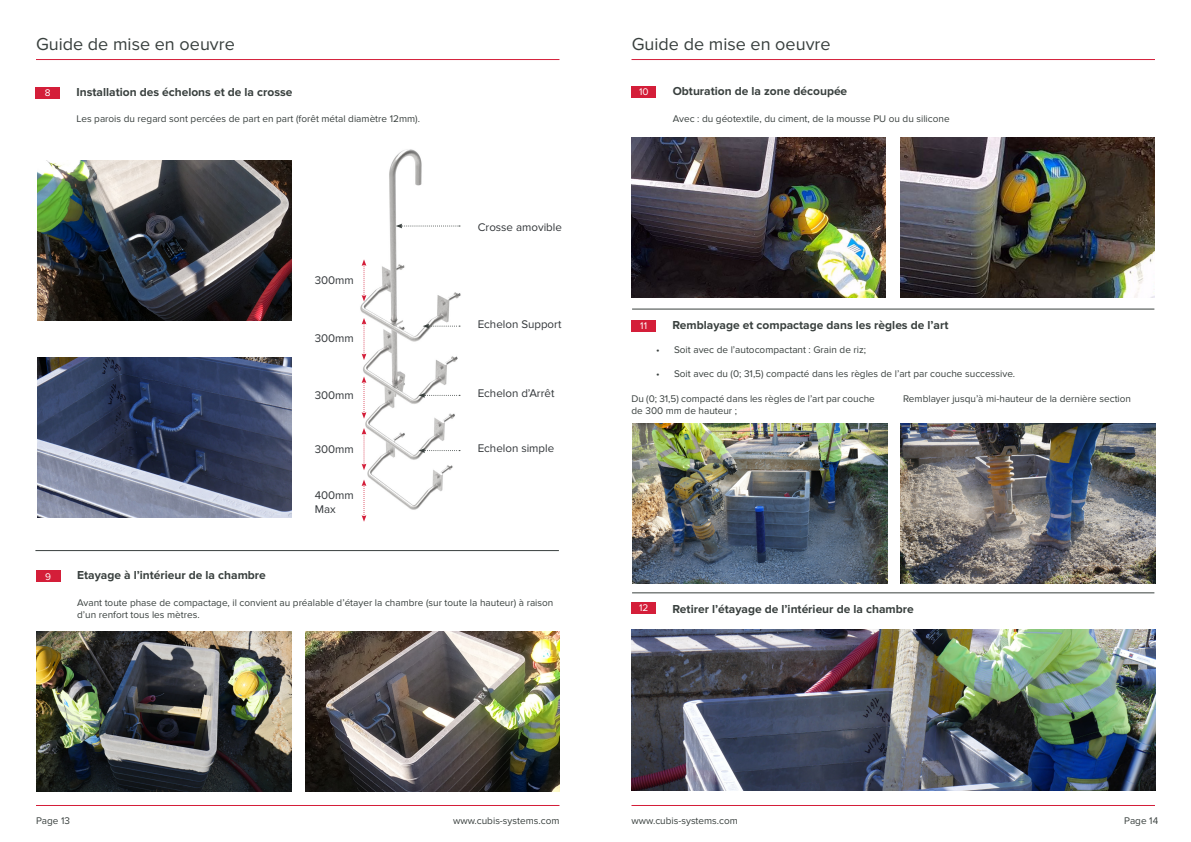
<style>
.page{position:relative;width:1191px;height:842px;background:#fff}
.page>*{position:absolute;margin:0;border:0;box-sizing:border-box;transform-origin:0 0}
.t1{font:18px "Proxima Nova";color:#39403e}
.t2{font:700 12px "Proxima Nova";color:#39403e}
.t3{font:11.5px/13.8px "Proxima Nova";color:#33373a}
.t4{font:10px/12px "Proxima Nova";color:#39403e}
.t5{font:10px "Proxima Nova";color:#fff}
</style>
<div class="page">
<hr style="left:36px;top:59px;width:523px;height:1px;background:#d41e39">
<hr style="left:36px;top:805px;width:523px;height:1px;background:#d41e39">
<hr style="left:631px;top:59px;width:524px;height:1px;background:#d41e39">
<hr style="left:631px;top:805px;width:524px;height:1px;background:#d41e39">
<img style="left:217px;top:149px;width:244px;height:367px">
<svg style="left:396px;top:224px;width:64px;height:4px"></svg>
<svg style="left:423px;top:324px;width:37px;height:4px"></svg>
<svg style="left:418px;top:393px;width:42px;height:5px"></svg>
<svg style="left:418px;top:448px;width:42px;height:5px"></svg>
<div style="left:36px;top:571px;width:24px;height:11px;background:#d41e39"></div>
<hr style="left:35px;top:550px;width:524px;height:1px;background:#39403e">
<img style="left:305px;top:631px;width:255px;height:160px">
<img style="left:36px;top:631px;width:255px;height:160px">
<div style="left:35px;top:87px;width:25px;height:11px;background:#d41e39"></div>
<img style="left:37px;top:160px;width:255px;height:161px">
<img style="left:37px;top:358px;width:255px;height:160px">
<svg style="left:361px;top:428px;width:5px;height:42px"></svg>
<svg style="left:361px;top:480px;width:5px;height:42px"></svg>
<svg style="left:361px;top:376px;width:5px;height:43px"></svg>
<svg style="left:361px;top:318px;width:5px;height:42px"></svg>
<svg style="left:361px;top:259px;width:5px;height:43px"></svg>
<div style="left:631px;top:602px;width:25px;height:12px;background:#d41e39"></div>
<div style="left:631px;top:320px;width:25px;height:11px;background:#d41e39"></div>
<hr style="left:632px;top:593px;width:522px;height:1px;background:#39403e">
<hr style="left:632px;top:309px;width:522px;height:1px;background:#39403e">
<img style="left:900px;top:423px;width:255px;height:160px">
<img style="left:632px;top:423px;width:255px;height:160px">
<img style="left:631px;top:630px;width:525px;height:161px">
<div style="left:631px;top:86px;width:25px;height:12px;background:#d41e39"></div>
<img style="left:631px;top:137px;width:254px;height:160px">
<img style="left:900px;top:137px;width:254px;height:160px">
<p class="t1" style="left:36px;top:34px;width:200px">Guide de mise en oeuvre</p>
<p class="t5" style="left:45px;top:87px;width:7px">8</p>
<p class="t2" style="left:77px;top:85px;width:217px">Installation des échelons et de la crosse</p>
<p class="t4" style="left:77px;top:113px;width:345px">Les parois du regard sont percées de part en part (forêt métal diamètre 12mm).</p>
<p class="t5" style="left:45px;top:571px;width:7px">9</p>
<p class="t3" style="left:315px;top:274px;width:41px">300mm</p>
<p class="t3" style="left:315px;top:332px;width:41px">300mm</p>
<p class="t3" style="left:315px;top:388px;width:41px">300mm</p>
<p class="t3" style="left:315px;top:442px;width:41px">300mm</p>
<p class="t3" style="left:315px;top:488px;width:41px">400mm<br>Max</p>
<p class="t3" style="left:478px;top:220px;width:86px">Crosse amovible</p>
<p class="t3" style="left:478px;top:318px;width:85px">Echelon Support</p>
<p class="t3" style="left:478px;top:387px;width:78px">Echelon d’Arrêt</p>
<p class="t3" style="left:478px;top:442px;width:78px">Echelon simple</p>
<p class="t2" style="left:77px;top:569px;width:190px">Etayage à l’intérieur de la chambre</p>
<p class="t4" style="left:77px;top:597px;width:478px">Avant toute phase de compactage, il convient au préalable d’étayer la chambre (sur toute la hauteur) à raison d’un renfort tous les mètres.</p>
<p class="t1" style="left:632px;top:34px;width:200px">Guide de mise en oeuvre</p>
<p class="t5" style="left:639px;top:86px;width:11px">10</p>
<p class="t2" style="left:673px;top:84px;width:176px">Obturation de la zone découpée</p>
<p class="t4" style="left:673px;top:112px;width:278px">Avec : du géotextile, du ciment, de la mousse PU ou du silicone</p>
<p class="t5" style="left:640px;top:320px;width:8px">11</p>
<p class="t2" style="left:672px;top:318px;width:277px">Remblayage et compactage dans les règles de l’art</p>
<p class="t4" style="left:656px;top:344px;width:212px">• Soit avec de l’autocompactant : Grain de riz;</p>
<p class="t4" style="left:656px;top:368px;width:361px">• Soit avec du (0; 31,5) compacté dans les règles de l’art par couche successive.</p>
<p class="t4" style="left:631px;top:392px;width:245px">Du (0; 31,5) compacté dans les règles de l’art par couche</p>
<p class="t4" style="left:903px;top:392px;width:229px">Remblayer jusqu’à mi-hauteur de la dernière section</p>
<p class="t4" style="left:631px;top:404px;width:107px">de 300 mm de hauteur ;</p>
<p class="t5" style="left:639px;top:602px;width:11px">12</p>
<p class="t2" style="left:672px;top:602px;width:243px">Retirer l’étayage de l’intérieur de la chambre</p>
<p class="t4" style="left:36px;top:815px;width:36px">Page 13</p>
<p class="t4" style="left:453px;top:815px;width:108px">www.cubis-systems.com</p>
<p class="t4" style="left:631px;top:815px;width:108px">www.cubis-systems.com</p>
<p class="t4" style="left:1124px;top:815px;width:36px">Page 14</p>
</div>
